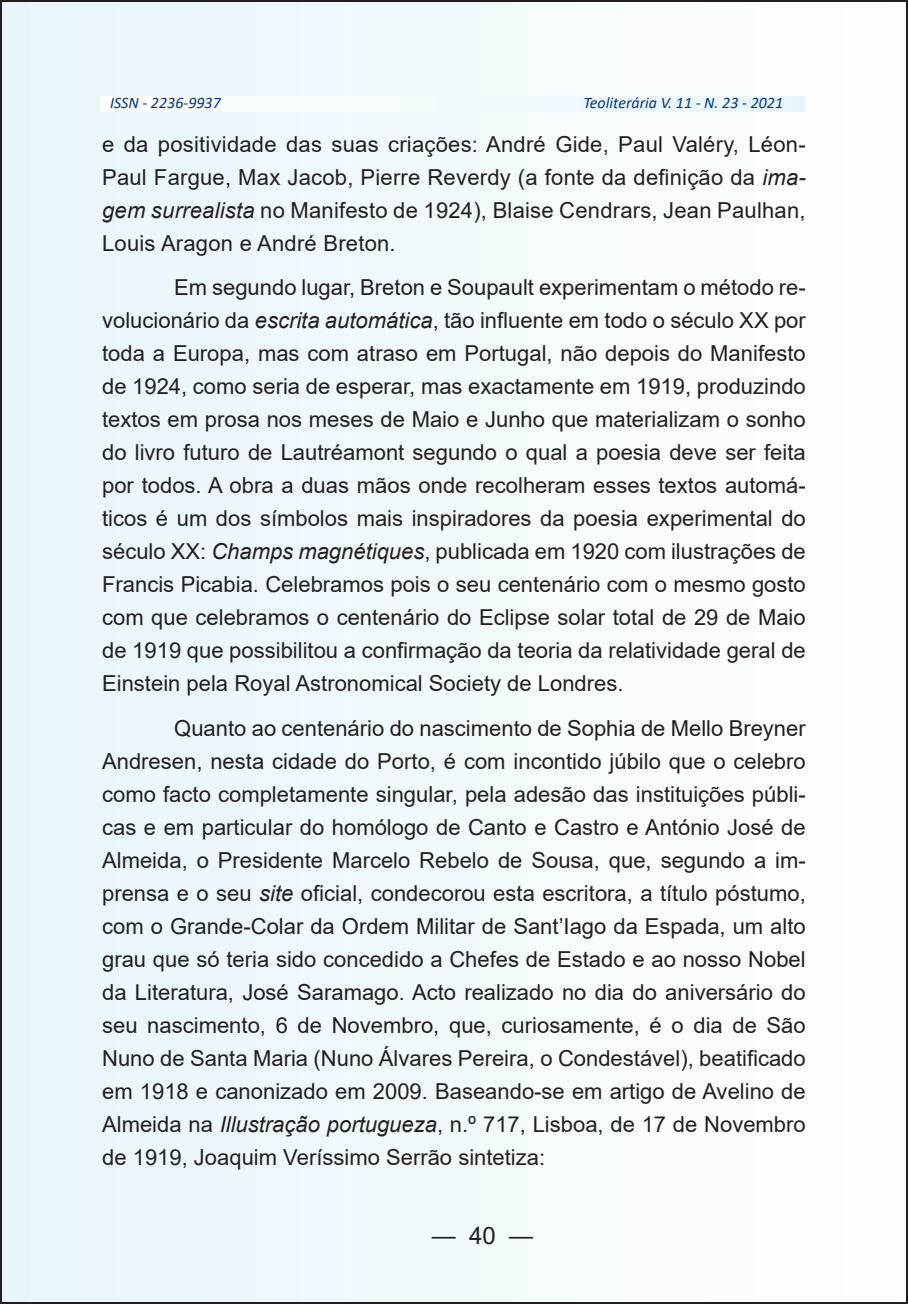
<style>
.page{position:relative;width:908px;height:1304px;background:#fff}
.page>*{position:absolute;margin:0;border:0;box-sizing:border-box;transform-origin:0 0}
.t1{font:24px "Arial";color:#231f20}
.t2{font:22px/33px "Arial";color:#231f20;text-align:justify}
.t3{font:italic 16px "Calibri";color:#003882}
.s1{font-style:italic}
</style>
<div class="page">
<div style="left:1px;top:1px;width:905px;height:1302px;background:#f2f9fc"></div>
<p class="t3" style="left:110px;top:92px;width:112px">ISSN - 2236-9937</p>
<p class="t3" style="left:583px;top:92px;width:201px">Teoliterária V. 11 - N. 23 - 2021</p>
<p class="t2" style="left:102px;top:128px;width:705px">e da positividade das suas criações: André Gide, Paul Valéry, Léon-Paul Fargue, Max Jacob, Pierre Reverdy (a fonte da definição da <span class="s1">ima&shy;gem surrealista</span> no Manifesto de 1924), Blaise Cendrars, Jean Paulhan, Louis Aragon e André Breton.</p>
<p class="t2" style="left:102px;top:271px;width:705px;text-indent:72px">Em segundo lugar, Breton e Soupault experimentam o método re&shy;volucionário da <span class="s1">escrita automática</span>, tão influente em todo o século XX por toda a Europa, mas com atraso em Portugal, não depois do Manifesto de 1924, como seria de esperar, mas exactamente em 1919, produzindo textos em prosa nos meses de Maio e Junho que materializam o sonho do livro futuro de Lautréamont segundo o qual a poesia deve ser feita por todos. A obra a duas mãos onde recolheram esses textos automá&shy;ticos é um dos símbolos mais inspiradores da poesia experimental do século XX: <span class="s1">Champs magnétiques</span>, publicada em 1920 com ilustrações de Francis Picabia. Celebramos pois o seu centenário com o mesmo gosto com que celebramos o centenário do Eclipse solar total de 29 de Maio de 1919 que possibilitou a confirmação da teoria da relatividade geral de Einstein pela Royal Astronomical Society de Londres.</p>
<p class="t2" style="left:102px;top:711px;width:704px;text-indent:72px">Quanto ao centenário do nascimento de Sophia de Mello Breyner Andresen, nesta cidade do Porto, é com incontido júbilo que o celebro como facto completamente singular, pela adesão das instituições públi&shy;cas e em particular do homólogo de Canto e Castro e António José de Almeida, o Presidente Marcelo Rebelo de Sousa, que, segundo a im&shy;prensa e o seu <span class="s1">site</span> oficial, condecorou esta escritora, a título póstumo, com o Grande-Colar da Ordem Militar de Sant’Iago da Espada, um alto grau que só teria sido concedido a Chefes de Estado e ao nosso Nobel da Literatura, José Saramago. Acto realizado no dia do aniversário do seu nascimento, 6 de Novembro, que, curiosamente, é o dia de São Nuno de Santa Maria (Nuno Álvares Pereira, o Condestável), beatificado em 1918 e canonizado em 2009. Baseando-se em artigo de Avelino de Almeida na <span class="s1">Illustração portugueza</span>, n.º 717, Lisboa, de 17 de Novembro de 1919, Joaquim Veríssimo Serrão sintetiza:</p>
<p class="t1" style="left:431px;top:1218px;width:103px">— 40 —</p>
</div>
